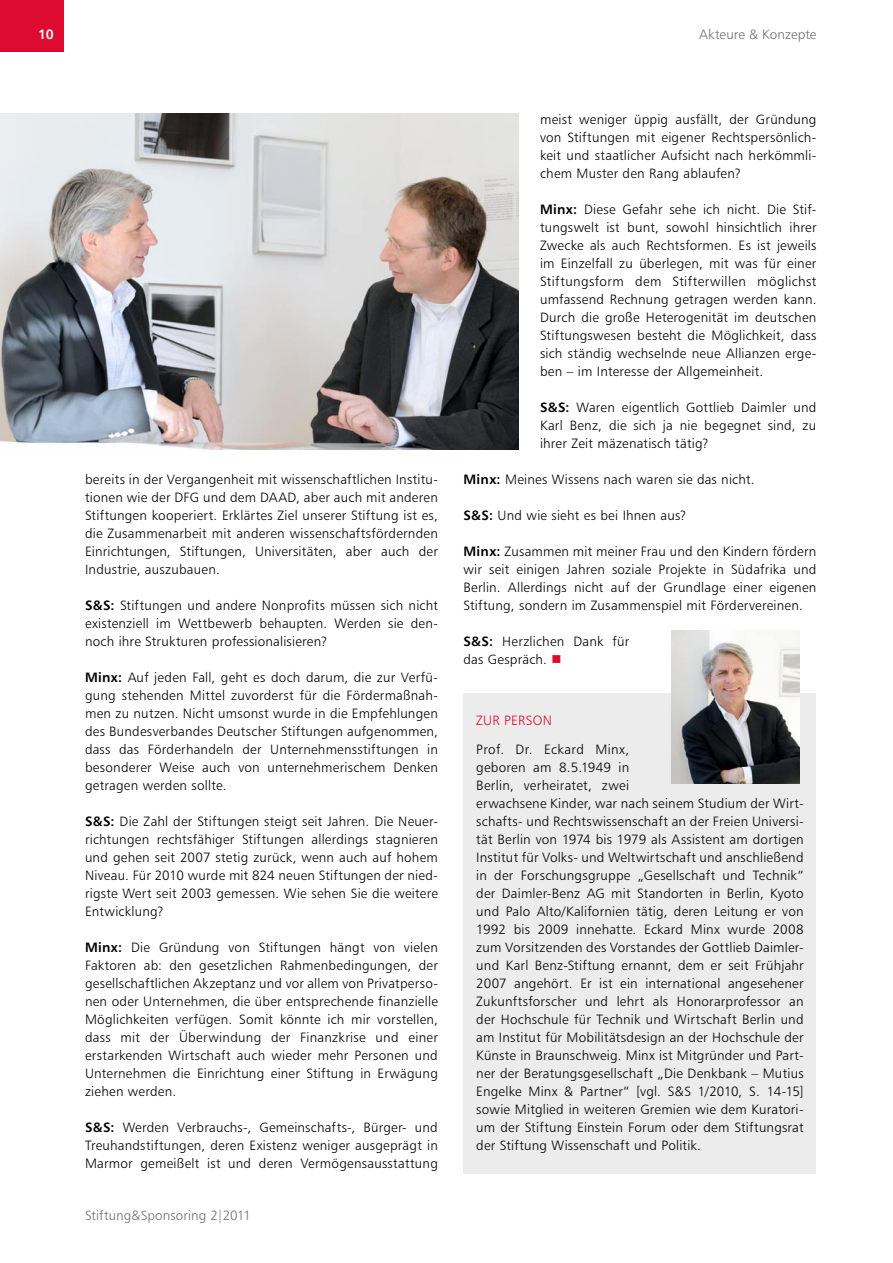
<style>
.page{position:relative;width:893px;height:1263px;background:#fff}
.page>*{position:absolute;margin:0;border:0;box-sizing:border-box;transform-origin:0 0}
.t1{font:13.5px/18px "Humanist 777 BT Light B";letter-spacing:.015em;color:#000;text-align:justify}
.t2{font:13.5px "Humanist 777 BT Light B";letter-spacing:.005em;color:#70706f}
.t3{font:13.5px "Humanist 777 BT Light B";color:#dd0b2f}
.t4{font:13.5px "Humanist 777 BT Bold B";color:#fff}
.s1{font-family:"Humanist 777 BT Bold B"}
.s2{color:#dd0b2f}
</style>
<div class="page">
<div style="left:0;top:0;width:64px;height:51px;background:#dd0b2f"></div>
<div style="left:463px;top:693px;width:353px;height:481px;background:#ececec"></div>
<img style="left:672px;top:631px;width:127px;height:152px">
<img style="left:0;top:114px;width:519px;height:336px">
<p class="t4" style="left:38px;top:26px;width:17px">10</p>
<p class="t2" style="left:699px;top:26px;width:119px">Akteure &amp; Konzepte</p>
<p class="t1" style="left:85px;top:470px;width:354px">bereits in der Vergangenheit mit wissenschaftlichen Institu&shy;tionen wie der DFG und dem DAAD, aber auch mit anderen Stiftungen kooperiert. Erklärtes Ziel unserer Stiftung ist es, die Zusammenarbeit mit anderen wissenschaftsfördernden Einrichtungen, Stiftungen, Universitäten, aber auch der Industrie, auszubauen.</p>
<p class="t1" style="left:85px;top:596px;width:354px"><span class="s1">S&amp;S:</span> Stiftungen und andere Nonprofits müssen sich nicht existenziell im Wettbewerb behaupten. Werden sie den&shy;noch ihre Strukturen professionalisieren?</p>
<p class="t1" style="left:85px;top:668px;width:354px"><span class="s1">Minx:</span> Auf jeden Fall, geht es doch darum, die zur Verfü&shy;gung stehenden Mittel zuvorderst für die Fördermaßnah&shy;men zu nutzen. Nicht umsonst wurde in die Empfehlungen des Bundesverbandes Deutscher Stiftungen aufgenommen, dass das Förderhandeln der Unternehmensstiftungen in besonderer Weise auch von unternehmerischem Denken getragen werden sollte.</p>
<p class="t1" style="left:85px;top:812px;width:354px"><span class="s1">S&amp;S:</span> Die Zahl der Stiftungen steigt seit Jahren. Die Neuer&shy;richtungen rechtsfähiger Stiftungen allerdings stagnieren und gehen seit 2007 stetig zurück, wenn auch auf hohem Niveau. Für 2010 wurde mit 824 neuen Stiftungen der nied&shy;rigste Wert seit 2003 gemessen. Wie sehen Sie die weitere Entwicklung?</p>
<p class="t1" style="left:85px;top:938px;width:354px"><span class="s1">Minx:</span> Die Gründung von Stiftungen hängt von vielen Faktoren ab: den gesetzlichen Rahmenbedingungen, der gesellschaftlichen Akzeptanz und vor allem von Privatperso&shy;nen oder Unternehmen, die über entsprechende finanzielle Möglichkeiten verfügen. Somit könnte ich mir vorstellen, dass mit der Überwindung der Finanzkrise und einer erstarkenden Wirtschaft auch wieder mehr Personen und Unternehmen die Einrichtung einer Stiftung in Erwägung ziehen werden.</p>
<p class="t1" style="left:85px;top:1118px;width:354px"><span class="s1">S&amp;S:</span> Werden Verbrauchs-, Gemeinschafts-, Bürger- und Treuhandstiftungen, deren Existenz weniger ausgeprägt in Marmor gemeißelt ist und deren Vermögensausstattung</p>
<p class="t2" style="left:85px;top:1207px;width:167px">Stiftung&amp;Sponsoring 2|2011</p>
<p class="t1" style="left:540px;top:110px;width:278px">meist weniger üppig ausfällt, der Gründung von Stiftungen mit eigener Rechtspersönlich&shy;keit und staatlicher Aufsicht nach herkömmli&shy;chem Muster den Rang ablaufen?</p>
<p class="t1" style="left:540px;top:200px;width:278px"><span class="s1">Minx:</span> Diese Gefahr sehe ich nicht. Die Stif&shy;tungswelt ist bunt, sowohl hinsichtlich ihrer Zwecke als auch Rechtsformen. Es ist jeweils im Einzelfall zu überlegen, mit was für einer Stiftungsform dem Stifterwillen möglichst umfassend Rechnung getragen werden kann.<br>Durch die große Heterogenität im deutschen Stiftungswesen besteht die Möglichkeit, dass sich ständig wechselnde neue Allianzen erge&shy;ben – im Interesse der Allgemeinheit.</p>
<p class="t1" style="left:540px;top:398px;width:278px"><span class="s1">S&amp;S:</span> Waren eigentlich Gottlieb Daimler und Karl Benz, die sich ja nie begegnet sind, zu ihrer Zeit mäzenatisch tätig?</p>
<p class="t1" style="left:463px;top:470px;width:293px"><span class="s1">Minx:</span> Meines Wissens nach waren sie das nicht.</p>
<p class="t1" style="left:463px;top:506px;width:225px"><span class="s1">S&amp;S:</span> Und wie sieht es bei Ihnen aus?</p>
<p class="t1" style="left:463px;top:542px;width:354px"><span class="s1">Minx:</span> Zusammen mit meiner Frau und den Kindern fördern wir seit einigen Jahren soziale Projekte in Südafrika und Berlin. Allerdings nicht auf der Grundlage einer eigenen Stiftung, sondern im Zusammenspiel mit Fördervereinen.</p>
<p class="t1" style="left:463px;top:632px;width:167px"><span class="s1">S&amp;S:</span> Herzlichen Dank für das Gespräch. <span class="s2">■</span></p>
<p class="t3" style="left:476px;top:712px;width:9px">zur</p>
<p class="t3" style="left:504px;top:712px;width:16px">Person</p>
<p class="t1" style="left:476px;top:740px;width:329px;text-align:left">Prof. Dr. Eckard Minx,<br>geboren am 8.5.1949 in<br>Berlin, verheiratet, zwei<br>erwachsene Kinder, war nach seinem Studium der Wirt&shy;schafts- und Rechtswissenschaft an der Freien Universi&shy;tät Berlin von 1974 bis 1979 als Assistent am dortigen Institut für Volks- und Weltwirtschaft und anschließend in der Forschungsgruppe „Gesellschaft und Technik“ der Daimler-Benz AG mit Standorten in Berlin, Kyoto und Palo Alto/Kalifornien tätig, deren Leitung er von 1992 bis 2009 innehatte. Eckard Minx wurde 2008 zum Vorsitzenden des Vorstandes der Gottlieb Daimler&shy;und Karl Benz-Stiftung ernannt, dem er seit Frühjahr 2007 angehört. Er ist ein international angesehener Zukunftsforscher und lehrt als Honorarprofessor an der Hochschule für Technik und Wirtschaft Berlin und am Institut für Mobilitätsdesign an der Hochschule der Künste in Braunschweig. Minx ist Mitgründer und Part&shy;ner der Beratungsgesellschaft „Die Denkbank – Mutius Engelke Minx &amp; Partner“ [vgl. S&amp;S 1/2010, S. 14-15] sowie Mitglied in weiteren Gremien wie dem Kuratori&shy;um der Stiftung Einstein Forum oder dem Stiftungsrat der Stiftung Wissenschaft und Politik.</p>
</div>
